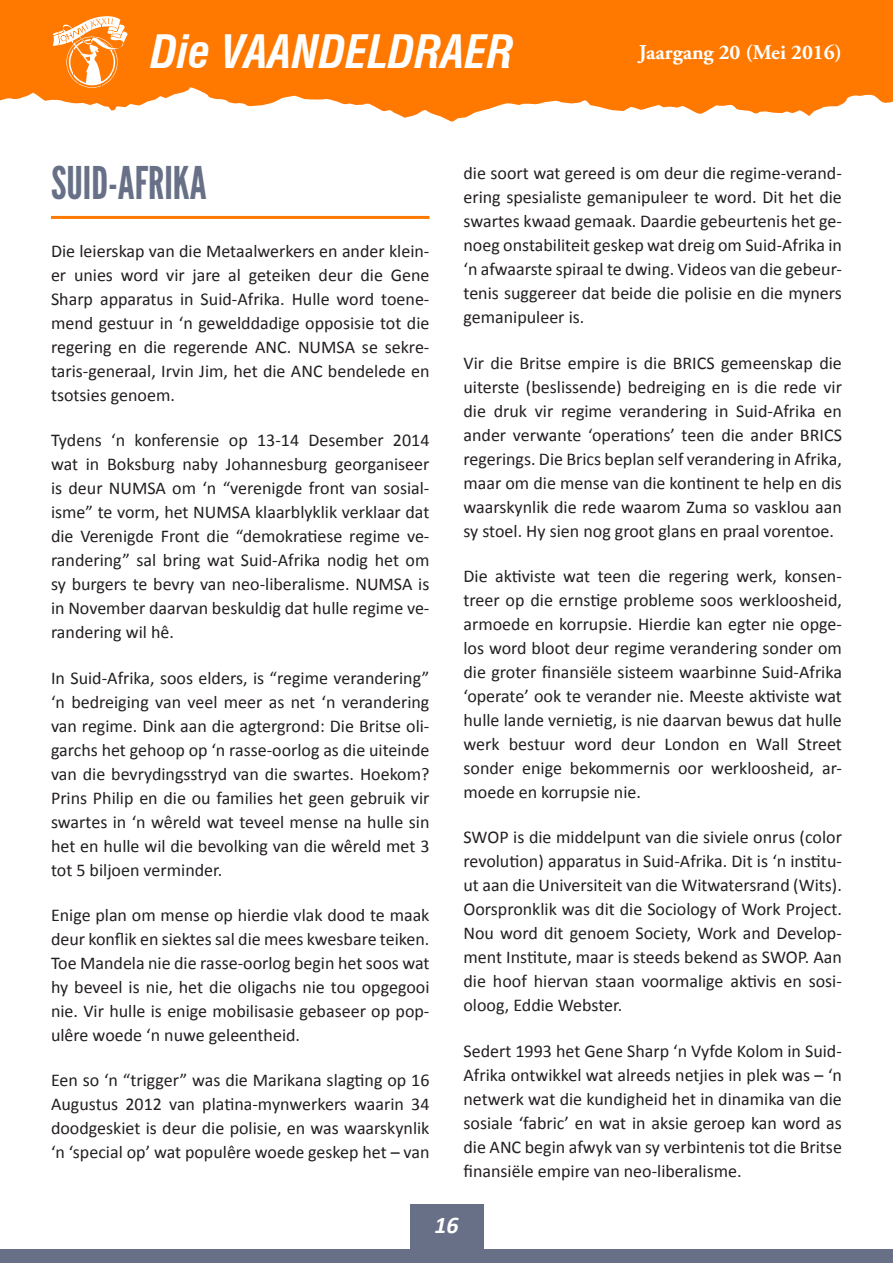
<style>
.page{position:relative;width:893px;height:1263px;background:#fff}
.page>*{position:absolute;margin:0;border:0;box-sizing:border-box;transform-origin:0 0}
.t1{font:italic 700 condensed 45px "Swiss 721 BT";color:#fff}
.Heading{font:45px "League Gothic";color:#677087}
.t2{font:italic 700 24px "Calibri";color:#fff}
.t3{font:700 21px "Adobe Garamond Pro";color:#fff}
.body{font:18px/24px "Calibri";color:#231f20;text-align:justify}
</style>
<div class="page">
<div style="left:410px;top:1204px;width:73px;height:46px;background:#677087"></div>
<hr style="left:51px;top:216px;width:378px;height:3px;background:#ff7800">
<div style="left:0;top:0;width:893px;height:124px;background:#ff7800"></div>
<div style="left:0;top:1250px;width:893px;height:13px;background:#677087"></div>
<svg style="left:0;top:16px;width:893px;height:108px"></svg>
<h1 class="t1" style="left:151px;top:25px;width:364px">Die VAANDELDRAER</h1>
<p class="t3" style="left:639px;top:40px;width:205px">Jaargang 20 (Mei 2016)</p>
<p class="Heading" style="left:51px;top:156px;width:157px">SUID-AFRIKA</p>
<p class="body" style="left:51px;top:239px;width:380px">Die leierskap van die Metaalwerkers en ander klein&shy;er unies word vir jare al geteiken deur die Gene Sharp apparatus in Suid-Afrika. Hulle word toene&shy;mend gestuur in ‘n gewelddadige opposisie tot die regering en die regerende ANC. NUMSA se sekre&shy;taris-generaal, Irvin Jim, het die ANC bendelede en tsotsies genoem.</p>
<p class="body" style="left:51px;top:428px;width:380px">Tydens ‘n konferensie op 13-14 Desember 2014 wat in Boksburg naby Johannesburg georganiseer is deur NUMSA om ‘n “verenigde front van sosial&shy;isme” te vorm, het NUMSA klaarblyklik verklaar dat die Verenigde Front die “demokratiese regime ve&shy;randering” sal bring wat Suid-Afrika nodig het om sy burgers te bevry van neo-liberalisme. NUMSA is in November daarvan beskuldig dat hulle regime ve&shy;randering wil hê.</p>
<p class="body" style="left:51px;top:666px;width:380px">In Suid-Afrika, soos elders, is “regime verandering” ‘n bedreiging van veel meer as net ‘n verandering van regime. Dink aan die agtergrond: Die Britse oli&shy;garchs het gehoop op ‘n rasse-oorlog as die uiteinde van die bevrydingsstryd van die swartes. Hoekom?<br>Prins Philip en die ou families het geen gebruik vir swartes in ‘n wêreld wat teveel mense na hulle sin het en hulle wil die bevolking van die wêreld met 3 tot 5 biljoen verminder.</p>
<p class="body" style="left:51px;top:903px;width:380px">Enige plan om mense op hierdie vlak dood te maak deur konflik en siektes sal die mees kwesbare teiken.<br>Toe Mandela nie die rasse-oorlog begin het soos wat hy beveel is nie, het die oligachs nie tou opgegooi nie. Vir hulle is enige mobilisasie gebaseer op pop&shy;ulêre woede ‘n nuwe geleentheid.</p>
<p class="body" style="left:51px;top:1068px;width:380px">Een so ‘n “trigger” was die Marikana slagting op 16<br>Augustus 2012 van platina-mynwerkers waarin 34 doodgeskiet is deur die polisie, en was waarskynlik ‘n ‘special op’ wat populêre woede geskep het – van</p>
<p class="body" style="left:463px;top:161px;width:380px">die soort wat gereed is om deur die regime-verand&shy;ering spesialiste gemanipuleer te word. Dit het die swartes kwaad gemaak. Daardie gebeurtenis het ge&shy;noeg onstabiliteit geskep wat dreig om Suid-Afrika in ‘n afwaarste spiraal te dwing. Videos van die gebeur&shy;tenis suggereer dat beide die polisie en die myners gemanipuleer is.</p>
<p class="body" style="left:463px;top:351px;width:380px">Vir die Britse empire is die BRICS gemeenskap die uiterste (beslissende) bedreiging en is die rede vir die druk vir regime verandering in Suid-Afrika en ander verwante ‘operations’ teen die ander BRICS regerings. Die Brics beplan self verandering in Afrika, maar om die mense van die kontinent te help en dis waarskynlik die rede waarom Zuma so vasklou aan sy stoel. Hy sien nog groot glans en praal vorentoe.</p>
<p class="body" style="left:463px;top:564px;width:380px">Die aktiviste wat teen die regering werk, konsen&shy;treer op die ernstige probleme soos werkloosheid, armoede en korrupsie. Hierdie kan egter nie opge&shy;los word bloot deur regime verandering sonder om die groter finansiële sisteem waarbinne Suid-Afrika ‘operate’ ook te verander nie. Meeste aktiviste wat hulle lande vernietig, is nie daarvan bewus dat hulle werk bestuur word deur London en Wall Street sonder enige bekommernis oor werkloosheid, ar&shy;moede en korrupsie nie.</p>
<p class="body" style="left:463px;top:825px;width:380px">SWOP is die middelpunt van die siviele onrus (color revolution) apparatus in Suid-Afrika. Dit is ‘n institu&shy;ut aan die Universiteit van die Witwatersrand (Wits).<br>Oorspronklik was dit die Sociology of Work Project.<br>Nou word dit genoem Society, Work and Develop&shy;ment Institute, maar is steeds bekend as SWOP. Aan die hoof hiervan staan voormalige aktivis en sosi&shy;oloog, Eddie Webster.</p>
<p class="body" style="left:463px;top:1038px;width:380px">Sedert 1993 het Gene Sharp ‘n Vyfde Kolom in Suid-Afrika ontwikkel wat alreeds netjies in plek was – ‘n netwerk wat die kundigheid het in dinamika van die sosiale ‘fabric’ en wat in aksie geroep kan word as die ANC begin afwyk van sy verbintenis tot die Britse finansiële empire van neo-liberalisme.</p>
<h2 class="t2" style="left:434px;top:1210px;width:26px">16</h2>
</div>
